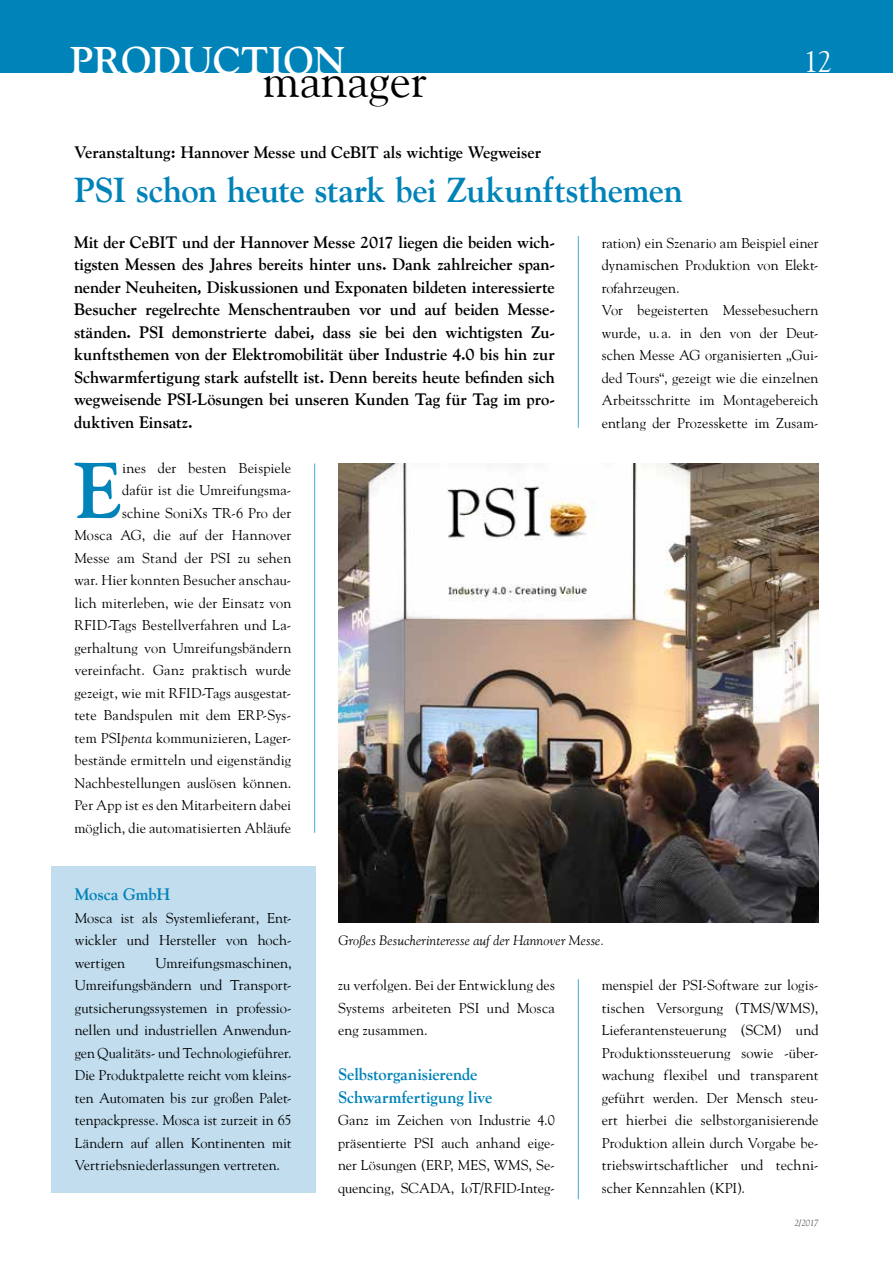
<style>
.page{position:relative;width:893px;height:1263px;background:#fff}
.page>*{position:absolute;margin:0;border:0;box-sizing:border-box;transform-origin:0 0}
.t1{font:700 77.85px "Goudy";color:#0083b8}
.t2{font:47.7px "Goudy";color:#000}
.t3{font:700 38.4px "Goudy";color:#fff}
.t4{font:700 34.5px "Goudy";letter-spacing:-.015em;color:#0083b8}
.t5{font:30px "Goudy";color:#fff}
.t6{font:700 16.5px/22.5px "Goudy";letter-spacing:-.005em;color:#000;text-align:justify}
.t7{font:700 16.5px/22.5px "Goudy";letter-spacing:-.005em;color:#0083b8}
.t8{font:14.25px/22.5px "Goudy";letter-spacing:.005em;color:#000;text-align:justify}
.t9{font:italic 13.5px "Goudy";letter-spacing:.01em;color:#000}
.t10{font:italic 9px "Goudy";color:#565655}
.s1{font-style:italic}
</style>
<div class="page">
<div style="left:0;top:0;width:893px;height:72px;background:#0083b8"></div>
<hr style="left:314px;top:463px;width:1px;height:370px;background:#40aad3">
<hr style="left:578px;top:236px;width:1px;height:192px;background:#40aad3">
<img style="left:338px;top:463px;width:480px;height:460px">
<div style="left:51px;top:866px;width:264px;height:327px;background:#c1ddee"></div>
<hr style="left:578px;top:979px;width:1px;height:220px;background:#40aad3">
<h3 class="t3" style="left:70px;top:37px;width:277px">PRODUCTION</h3>
<h2 class="t2" style="left:263px;top:51px;width:166px">manager</h2>
<h3 class="t5" style="left:804px;top:43px;width:30px">12</h3>
<p class="t6" style="left:74px;top:141px;width:469px">Veranstaltung: Hannover Messe und CeBIT als wichtige Wegweiser</p>
<h3 class="t4" style="left:74px;top:169px;width:610px">PSI schon heute stark bei Zukunftsthemen</h3>
<p class="t6" style="left:74px;top:230px;width:482px">Mit der CeBIT und der Hannover Messe 2017 liegen die beiden wich&shy;tigsten Messen des Jahres bereits hinter uns. Dank zahlreicher span&shy;nender Neuheiten, Diskussionen und Exponaten bildeten interessierte Besucher regelrechte Menschentrauben vor und auf beiden Messe&shy;ständen. PSI demonstrierte dabei, dass sie bei den wichtigsten Zu&shy;kunftsthemen von der Elektromobilität über Industrie 4.0 bis hin zur Schwarmfertigung stark aufstellt ist. Denn bereits heute befinden sich wegweisende PSI-Lösungen bei unseren Kunden Tag für Tag im pro&shy;duktiven Einsatz.</p>
<h1 class="t1" style="left:74px;top:443px;width:49px">E</h1>
<p class="t8" style="left:602px;top:231px;width:218px;text-align:left">ration) ein Szenario am Beispiel einer dynamischen Produktion von Elekt&shy;rofahrzeugen.<br>Vor begeisterten Messebesuchern wurde, u. a. in den von der Deut&shy;schen Messe AG organisierten „Gui&shy;ded Tours“, gezeigt wie die einzelnen Arbeitsschritte im Montagebereich entlang der Prozesskette im Zusam-</p>
<p class="t8" style="left:74px;top:456px;width:218px;text-align:right">ines der besten Beispiele<br>dafür ist die Umreifungsma-<br>schine SoniXs TR-6 Pro der<br>Mosca AG, die auf der Hannover Messe am Stand der PSI zu sehen war. Hier konnten Besucher anschau&shy;lich miterleben, wie der Einsatz von RFID-Tags Bestellverfahren und La&shy;gerhaltung von Umreifungsbändern vereinfacht. Ganz praktisch wurde gezeigt, wie mit RFID-Tags ausgestat&shy;tete Bandspulen mit dem ERP-Sys&shy;tem PSI<span class="s1">penta</span> kommunizieren, Lager&shy;bestände ermitteln und eigenständig Nachbestellungen auslösen können.<br>Per App ist es den Mitarbeitern dabei möglich, die automatisierten Abläufe</p>
<p class="t7" style="left:75px;top:883px;width:97px">Mosca GmbH</p>
<p class="t8" style="left:75px;top:906px;width:218px">Mosca ist als Systemlieferant, Ent&shy;wickler und Hersteller von hoch&shy;wertigen</p>
<p class="t8" style="left:75px;top:951px;width:218px;text-indent:81px">Umreifungsmaschinen, Umreifungsbändern und Transport&shy;gutsicherungssystemen in professio&shy;nellen und industriellen Anwendun&shy;gen Qualitäts- und Technologieführer.<br>Die Produktpalette reicht vom kleins&shy;ten Automaten bis zur großen Palet&shy;tenpackpresse. Mosca ist zurzeit in 65<br>Ländern auf allen Kontinenten mit Vertriebsniederlassungen vertreten.</p>
<p class="t9" style="left:338px;top:932px;width:268px">Großes Besucherinteresse auf der Hannover Messe.</p>
<p class="t8" style="left:338px;top:974px;width:218px">zu verfolgen. Bei der Entwicklung des Systems arbeiteten PSI und Mosca eng zusammen.</p>
<p class="t7" style="left:338px;top:1063px;width:156px">Selbstorganisierende<br>Schwarmfertigung live</p>
<p class="t8" style="left:338px;top:1109px;width:218px">Ganz im Zeichen von Industrie 4.0 präsentierte PSI auch anhand eige&shy;ner Lösungen (ERP, MES, WMS, Se&shy;quencing, SCADA, IoT/RFID-Integ-</p>
<p class="t8" style="left:602px;top:974px;width:218px">menspiel der PSI-Software zur logis&shy;tischen Versorgung (TMS/WMS), Lieferantensteuerung (SCM) und Produktionssteuerung sowie -über&shy;wachung flexibel und transparent geführt werden. Der Mensch steu&shy;ert hierbei die selbstorganisierende Produktion allein durch Vorgabe be&shy;triebswirtschaftlicher und techni&shy;scher Kennzahlen (KPI).</p>
<p class="t10" style="left:794px;top:1217px;width:26px">2/2017</p>
</div>
